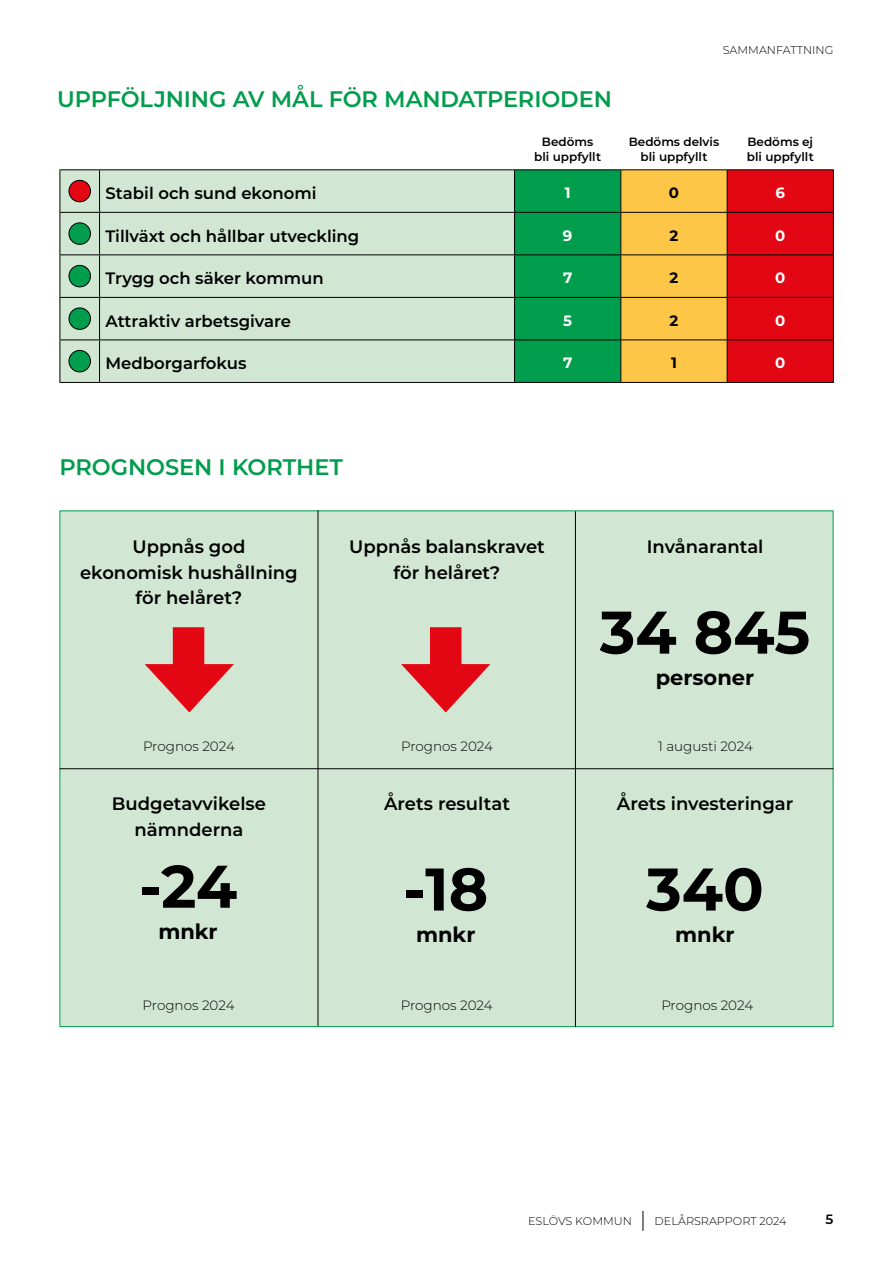
<style>
.page{position:relative;width:893px;height:1263px;background:#fff}
.page>*{position:absolute;margin:0;border:0;box-sizing:border-box;transform-origin:0 0}
.t1{font:700 60px "Montserrat";color:#000}
.Rubrik_1{font:600 22.5px "Montserrat";letter-spacing:-.005em;color:#009d4c}
.t2{font:700 21px "Montserrat";color:#000}
.t3{font:600 18px/25.5px "Montserrat";color:#000;text-align:center}
.t4{font:600 16.5px "Montserrat";color:#000}
.t5{font:700 15px "Montserrat";color:#fff}
.t6{font:700 15px "Montserrat";color:#000}
.t7{font:300 13.5px "Montserrat";color:#000}
.t8{font:600 13.5px "Montserrat";color:#000}
.t9{font:600 12px "Montserrat";color:#000}
.t10{font:300 11.25px "Montserrat";color:#000}
</style>
<div class="page">
<div style="left:60px;top:510px;width:773px;height:517px;background:#d1e7d3;border:1px solid #009d4c"></div>
<div style="left:61px;top:170px;width:453px;height:212px;background:#d1e7d3"></div>
<svg style="left:515px;top:170px;width:318px;height:212px;background:#9c7736"></svg>
<hr style="left:60px;top:255px;width:1px;height:42px;background:#000">
<hr style="left:99px;top:255px;width:1px;height:42px;background:#000">
<hr style="left:727px;top:255px;width:1px;height:42px;background:#000">
<hr style="left:833px;top:255px;width:1px;height:42px;background:#000">
<hr style="left:60px;top:297px;width:40px;height:1px;background:#000">
<hr style="left:60px;top:298px;width:1px;height:42px;background:#000">
<hr style="left:100px;top:297px;width:414px;height:1px;background:#000">
<hr style="left:99px;top:298px;width:1px;height:42px;background:#000">
<hr style="left:514px;top:298px;width:1px;height:42px;background:#000">
<hr style="left:621px;top:297px;width:106px;height:1px;background:#000">
<hr style="left:620px;top:298px;width:1px;height:42px;background:#000">
<hr style="left:727px;top:297px;width:107px;height:1px;background:#000">
<hr style="left:727px;top:298px;width:1px;height:42px;background:#000">
<hr style="left:833px;top:298px;width:1px;height:42px;background:#000">
<hr style="left:60px;top:340px;width:40px;height:1px;background:#000">
<hr style="left:60px;top:340px;width:1px;height:42px;background:#000">
<hr style="left:100px;top:340px;width:414px;height:1px;background:#000">
<hr style="left:99px;top:340px;width:1px;height:42px;background:#000">
<hr style="left:514px;top:340px;width:107px;height:1px;background:#000">
<hr style="left:514px;top:340px;width:1px;height:42px;background:#000">
<hr style="left:621px;top:340px;width:106px;height:1px;background:#000">
<hr style="left:620px;top:340px;width:1px;height:42px;background:#000">
<hr style="left:727px;top:340px;width:107px;height:1px;background:#000">
<hr style="left:727px;top:340px;width:1px;height:42px;background:#000">
<hr style="left:833px;top:340px;width:1px;height:42px;background:#000">
<hr style="left:60px;top:382px;width:40px;height:1px;background:#000">
<hr style="left:100px;top:382px;width:414px;height:1px;background:#000">
<hr style="left:514px;top:382px;width:107px;height:1px;background:#000">
<hr style="left:621px;top:382px;width:106px;height:1px;background:#000">
<hr style="left:727px;top:382px;width:107px;height:1px;background:#000">
<hr style="left:514px;top:169px;width:107px;height:1px;background:#000">
<hr style="left:514px;top:212px;width:107px;height:1px;background:#000">
<hr style="left:514px;top:254px;width:107px;height:1px;background:#000">
<hr style="left:514px;top:255px;width:1px;height:42px;background:#000">
<hr style="left:620px;top:255px;width:1px;height:42px;background:#000">
<hr style="left:514px;top:297px;width:107px;height:1px;background:#000">
<hr style="left:621px;top:169px;width:106px;height:1px;background:#000">
<hr style="left:620px;top:170px;width:1px;height:42px;background:#000">
<hr style="left:621px;top:212px;width:106px;height:1px;background:#000">
<hr style="left:620px;top:213px;width:1px;height:41px;background:#000">
<hr style="left:621px;top:254px;width:106px;height:1px;background:#000">
<hr style="left:727px;top:169px;width:107px;height:1px;background:#000">
<hr style="left:727px;top:170px;width:1px;height:42px;background:#000">
<hr style="left:833px;top:170px;width:1px;height:42px;background:#000">
<hr style="left:727px;top:212px;width:107px;height:1px;background:#000">
<hr style="left:727px;top:213px;width:1px;height:41px;background:#000">
<hr style="left:833px;top:213px;width:1px;height:41px;background:#000">
<hr style="left:727px;top:254px;width:107px;height:1px;background:#000">
<hr style="left:60px;top:170px;width:1px;height:42px;background:#000">
<hr style="left:60px;top:213px;width:1px;height:41px;background:#000">
<hr style="left:60px;top:169px;width:40px;height:1px;background:#000">
<hr style="left:100px;top:169px;width:414px;height:1px;background:#000">
<hr style="left:99px;top:170px;width:1px;height:42px;background:#000">
<hr style="left:514px;top:170px;width:1px;height:42px;background:#000">
<hr style="left:99px;top:213px;width:1px;height:41px;background:#000">
<hr style="left:514px;top:213px;width:1px;height:41px;background:#000">
<hr style="left:60px;top:212px;width:40px;height:1px;background:#000">
<hr style="left:100px;top:212px;width:414px;height:1px;background:#000">
<hr style="left:60px;top:254px;width:40px;height:1px;background:#000">
<hr style="left:100px;top:254px;width:414px;height:1px;background:#000">
<div style="left:69px;top:180px;width:21px;height:22px;background:#e30613;border-radius:50%"></div>
<div style="left:69px;top:180px;width:22px;height:22px;border:1px solid #000;border-radius:50%"></div>
<div style="left:69px;top:223px;width:21px;height:21px;background:#009d4c;border-radius:50%"></div>
<div style="left:69px;top:222px;width:22px;height:23px;border:1px solid #000;border-radius:50%"></div>
<div style="left:69px;top:265px;width:21px;height:22px;background:#009d4c;border-radius:50%"></div>
<div style="left:69px;top:265px;width:22px;height:22px;border:1px solid #000;border-radius:50%"></div>
<div style="left:69px;top:308px;width:21px;height:21px;background:#009d4c;border-radius:50%"></div>
<div style="left:69px;top:307px;width:22px;height:23px;border:1px solid #000;border-radius:50%"></div>
<div style="left:69px;top:350px;width:21px;height:22px;background:#009d4c;border-radius:50%"></div>
<div style="left:69px;top:350px;width:22px;height:22px;border:1px solid #000;border-radius:50%"></div>
<hr style="left:60px;top:768px;width:773px;height:1px;background:#000">
<hr style="left:318px;top:510px;width:1px;height:516px;background:#000">
<hr style="left:575px;top:511px;width:1px;height:516px;background:#000">
<svg style="left:145px;top:664px;width:89px;height:48px"></svg>
<div style="left:173px;top:627px;width:31px;height:61px;background:#e30613"></div>
<svg style="left:401px;top:664px;width:89px;height:48px"></svg>
<div style="left:430px;top:627px;width:31px;height:61px;background:#e30613"></div>
<svg style="left:643px;top:1211px;width:1px;height:20px"></svg>
<h1 class="Rubrik_1" style="left:57px;top:83px;width:556px">UPPFÖLJNING AV MÅL FÖR MANDATPERIODEN</h1>
<p class="t9" style="left:542px;top:134px;width:53px">Bedöms</p>
<p class="t9" style="left:534px;top:149px;width:68px">bli uppfyllt</p>
<p class="t10" style="left:723px;top:42px;width:112px">SAMMANFATTNING</p>
<p class="t9" style="left:629px;top:134px;width:92px">Bedöms delvis</p>
<p class="t9" style="left:640px;top:149px;width:68px">bli uppfyllt</p>
<p class="t9" style="left:747px;top:134px;width:67px">Bedöms ej</p>
<p class="t9" style="left:747px;top:149px;width:68px">bli uppfyllt</p>
<p class="t4" style="left:106px;top:181px;width:213px">Stabil och sund ekonomi</p>
<p class="t5" style="left:565px;top:182px;width:7px">1</p>
<p class="t6" style="left:669px;top:182px;width:12px">0</p>
<p class="t5" style="left:775px;top:182px;width:11px">6</p>
<p class="t4" style="left:106px;top:224px;width:255px">Tillväxt och hållbar utveckling</p>
<p class="t5" style="left:563px;top:225px;width:11px">9</p>
<p class="t6" style="left:670px;top:225px;width:10px">2</p>
<p class="t5" style="left:775px;top:225px;width:12px">0</p>
<p class="t4" style="left:106px;top:267px;width:220px">Trygg och säker kommun</p>
<p class="t5" style="left:563px;top:267px;width:11px">7</p>
<p class="t6" style="left:670px;top:267px;width:10px">2</p>
<p class="t5" style="left:775px;top:267px;width:12px">0</p>
<p class="t4" style="left:106px;top:309px;width:187px">Attraktiv arbetsgivare</p>
<p class="t5" style="left:563px;top:310px;width:10px">5</p>
<p class="t6" style="left:670px;top:310px;width:10px">2</p>
<p class="t5" style="left:775px;top:310px;width:12px">0</p>
<p class="t4" style="left:106px;top:352px;width:143px">Medborgarfokus</p>
<p class="t5" style="left:563px;top:352px;width:11px">7</p>
<p class="t6" style="left:671px;top:352px;width:7px">1</p>
<p class="t5" style="left:775px;top:352px;width:12px">0</p>
<h1 class="Rubrik_1" style="left:60px;top:451px;width:285px">PROGNOSEN I KORTHET</h1>
<p class="t3" style="left:80px;top:533px;width:219px">Uppnås god ekonomisk hushållning för helåret?</p>
<p class="t3" style="left:349px;top:533px;width:197px">Uppnås balanskravet för helåret?</p>
<p class="t3" style="left:647px;top:533px;width:118px">Invånarantal</p>
<p class="t1" style="left:600px;top:589px;width:212px">34 845</p>
<p class="t2" style="left:656px;top:662px;width:100px">personer</p>
<p class="t7" style="left:143px;top:737px;width:93px">Prognos 2024</p>
<p class="t7" style="left:401px;top:737px;width:93px">Prognos 2024</p>
<p class="t7" style="left:658px;top:737px;width:96px">1 augusti 2024</p>
<p class="t3" style="left:112px;top:790px;width:156px">Budgetavvikelse nämnderna</p>
<p class="t1" style="left:139px;top:843px;width:100px">-24</p>
<p class="t2" style="left:158px;top:917px;width:61px">mnkr</p>
<p class="t3" style="left:384px;top:790px;width:127px">Årets resultat</p>
<p class="t1" style="left:403px;top:846px;width:87px">-18</p>
<p class="t2" style="left:416px;top:919px;width:61px">mnkr</p>
<p class="t3" style="left:617px;top:790px;width:178px">Årets investeringar</p>
<p class="t1" style="left:646px;top:846px;width:119px">340</p>
<p class="t2" style="left:675px;top:919px;width:61px">mnkr</p>
<p class="t7" style="left:143px;top:996px;width:93px">Prognos 2024</p>
<p class="t7" style="left:401px;top:996px;width:93px">Prognos 2024</p>
<p class="t7" style="left:661px;top:996px;width:93px">Prognos 2024</p>
<p class="t10" style="left:528px;top:1213px;width:105px">ESLÖVS KOMMUN</p>
<p class="t10" style="left:655px;top:1213px;width:134px">DELÅRSRAPPORT 2024</p>
<p class="t8" style="left:826px;top:1209px;width:9px">5</p>
</div>
